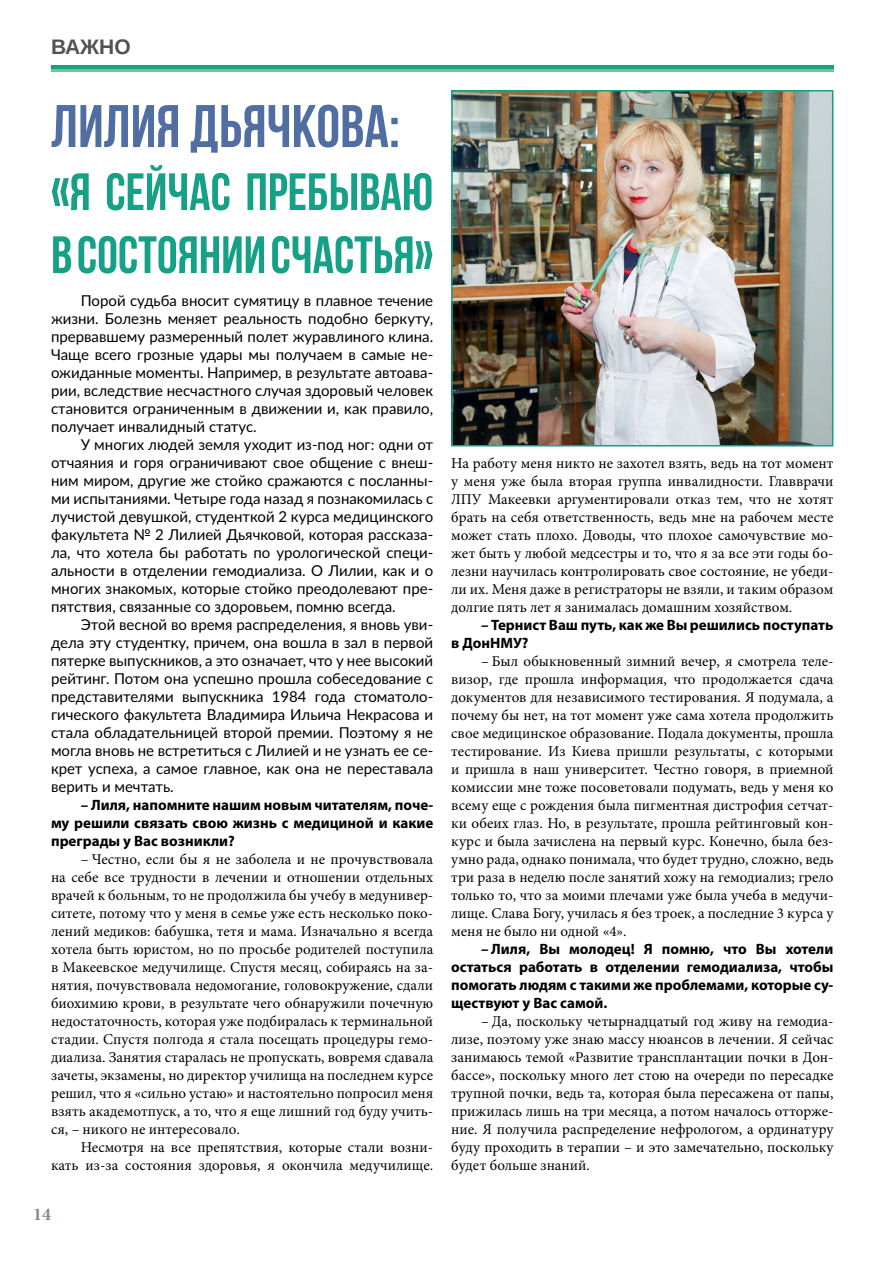
<style>
.page{position:relative;width:893px;height:1263px;background:#fff}
.page>*{position:absolute;margin:0;border:0;box-sizing:border-box;transform-origin:0 0}
.t1{font:700 60px "Bebas Neue";color:#516ea2}
.t2{font:700 52.5px/63px "Bebas Neue";color:#16a085}
.t3{font:700 21px "Arimo";color:#545250}
.t4{font:700 18px "Minion Pro";color:#7f8c8d}
.t5{font:15px/18px "Minion Pro";color:#000;text-align:justify}
.t6{font:15px/18px "Lato";color:#000;text-align:justify}
.t7{font:700 15px/18px "Myriad Pro";color:#000;text-align:justify}
</style>
<div class="page">
<div style="left:51px;top:65px;width:782px;height:5px;background:#16a085"></div>
<hr style="left:51px;top:70px;width:782px;height:2px;background:#6cc893">
<img style="left:454px;top:93px;width:376px;height:350px">
<div style="left:451px;top:90px;width:382px;height:356px;border:2px solid #16a085"></div>
<h3 class="t3" style="left:51px;top:32px;width:81px">ВАЖНО</h3>
<h1 class="t1" style="left:51px;top:93px;width:351px">Лилия Дьячкова:</h1>
<h2 class="t2" style="left:51px;top:160px;width:384px">«Я сейчас пребываю в состоянии счастья»</h2>
<p class="t6" style="left:51px;top:291px;width:384px;text-indent:30px">Порой судьба вносит сумятицу в плавное течение жизни. Болезнь меняет реальность подобно беркуту, прервавшему размеренный полет журавлиного клина.<br>Чаще всего грозные удары мы получаем в самые не&shy;ожиданные моменты. Например, в результате автоава&shy;рии, вследствие несчастного случая здоровый человек становится ограниченным в движении и, как правило, получает инвалидный статус.</p>
<p class="t6" style="left:51px;top:435px;width:384px;text-indent:30px">У многих людей земля уходит из-под ног: одни от отчаяния и горя ограничивают свое общение с внеш&shy;ним миром, другие же стойко сражаются с посланны&shy;ми испытаниями. Четыре года назад я познакомилась с лучистой девушкой, студенткой 2 курса медицинского факультета № 2 Лилией Дьячковой, которая рассказа&shy;ла, что хотела бы работать по урологической специ&shy;альности в отделении гемодиализа. О Лилии, как и о многих знакомых, которые стойко преодолевают пре&shy;пятствия, связанные со здоровьем, помню всегда.</p>
<p class="t6" style="left:51px;top:615px;width:384px;text-indent:30px">Этой весной во время распределения, я вновь уви&shy;дела эту студентку, причем, она вошла в зал в первой пятерке выпускников, а это означает, что у нее высокий рейтинг. Потом она успешно прошла собеседование с представителями выпускника 1984 года стоматоло&shy;гического факультета Владимира Ильича Некрасова и стала обладательницей второй премии. Поэтому я не могла вновь не встретиться с Лилией и не узнать ее се&shy;крет успеха, а самое главное, как она не переставала верить и мечтать.</p>
<p class="t7" style="left:51px;top:795px;width:384px;text-indent:30px">– Лиля, напомните нашим новым читателям, поче&shy;му решили связать свою жизнь с медициной и какие преграды у Вас возникли?</p>
<p class="t5" style="left:51px;top:850px;width:384px;text-indent:30px">– Честно, если бы я не заболела и не прочувствовала на себе все трудности в лечении и отношении отдельных врачей к больным, то не продолжила бы учебу в медунивер&shy;ситете, потому что у меня в семье уже есть несколько поко&shy;лений медиков: бабушка, тетя и мама. Изначально я всегда хотела быть юристом, но по просьбе родителей поступила в Макеевское медучилище. Спустя месяц, собираясь на за&shy;нятия, почувствовала недомогание, головокружение, сдали биохимию крови, в результате чего обнаружили почечную недостаточность, которая уже подбиралась к терминальной стадии. Спустя полгода я стала посещать процедуры гемо&shy;диализа. Занятия старалась не пропускать, вовремя сдавала зачеты, экзамены, но директор училища на последнем курсе решил, что я «сильно устаю» и настоятельно попросил меня взять академотпуск, а то, что я еще лишний год буду учить&shy;ся, – никого не интересовало.</p>
<p class="t5" style="left:51px;top:1138px;width:384px;text-align:right">Несмотря на все препятствия, которые стали возни&shy;кать из-за состояния здоровья, я окончила медучилище.</p>
<p class="t4" style="left:33px;top:1202px;width:19px">14</p>
<p class="t5" style="left:451px;top:454px;width:384px">На работу меня никто не захотел взять, ведь на тот момент у меня уже была вторая группа инвалидности. Главврачи ЛПУ Макеевки аргументировали отказ тем, что не хотят брать на себя ответственность, ведь мне на рабочем месте может стать плохо. Доводы, что плохое самочувствие мо&shy;жет быть у любой медсестры и то, что я за все эти годы бо&shy;лезни научилась контролировать свое состояние, не убеди&shy;ли их. Меня даже в регистраторы не взяли, и таким образом долгие пять лет я занималась домашним хозяйством.</p>
<p class="t7" style="left:451px;top:615px;width:384px;text-indent:30px">– Тернист Ваш путь, как же Вы решились поступать в ДонНМУ?</p>
<p class="t5" style="left:451px;top:652px;width:384px;text-indent:30px">– Был обыкновенный зимний вечер, я смотрела теле&shy;визор, где прошла информация, что продолжается сдача документов для независимого тестирования. Я подумала, а почему бы нет, на тот момент уже сама хотела продолжить свое медицинское образование. Подала документы, прошла тестирование. Из Киева пришли результаты, с которыми и пришла в наш университет. Честно говоря, в приемной комиссии мне тоже посоветовали подумать, ведь у меня ко всему еще с рождения была пигментная дистрофия сетчат&shy;ки обеих глаз. Но, в результате, прошла рейтинговый кон&shy;курс и была зачислена на первый курс. Конечно, была без&shy;умно рада, однако понимала, что будет трудно, сложно, ведь три раза в неделю после занятий хожу на гемодиализ; грело только то, что за моими плечами уже была учеба в медучи&shy;лище. Слава Богу, училась я без троек, а последние 3 курса у меня не было ни одной «4».</p>
<p class="t7" style="left:451px;top:939px;width:384px;text-indent:30px">– Лиля, Вы молодец! Я помню, что Вы хотели остаться работать в отделении гемодиализа, чтобы помогать людям с такими же проблемами, которые су&shy;ществуют у Вас самой.</p>
<p class="t5" style="left:451px;top:1012px;width:384px;text-indent:30px">– Да, поскольку четырнадцатый год живу на гемодиа&shy;лизе, поэтому уже знаю массу нюансов в лечении. Я сейчас занимаюсь темой «Развитие трансплантации почки в Дон&shy;бассе», поскольку много лет стою на очереди по пересадке трупной почки, ведь та, которая была пересажена от папы, прижилась лишь на три месяца, а потом началось отторже&shy;ние. Я получила распределение нефрологом, а ординатуру буду проходить в терапии – и это замечательно, поскольку будет больше знаний.</p>
</div>
